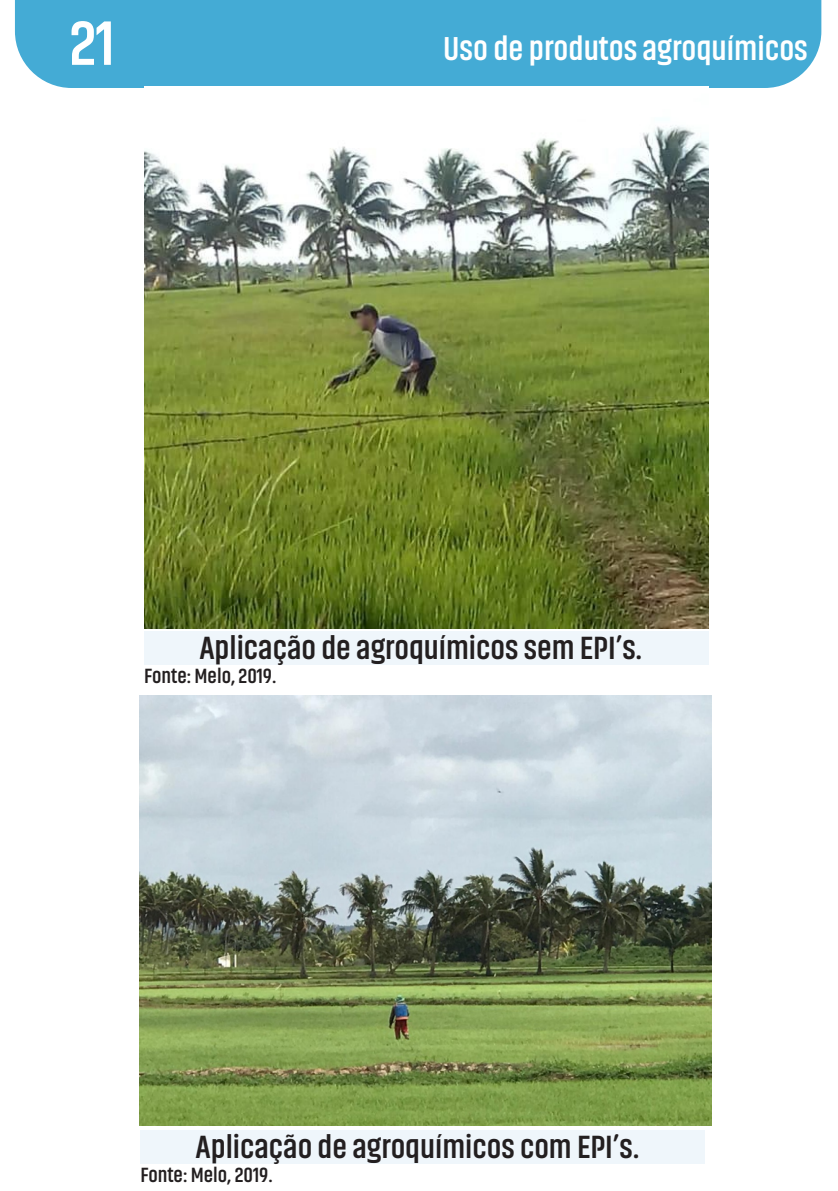
<style>
.page{position:relative;width:838px;height:1191px;background:#fff}
.page>*{position:absolute;margin:0;border:0;box-sizing:border-box;transform-origin:0 0}
.t1{font:700 63.6px "Akhand";color:#fff}
.t2{font:700 33.6px "Akhand";color:#fff}
.t3{font:700 32.6px "Akhand";color:#231f20}
.t4{font:700 21px "Akhand";color:#231f20}
</style>
<div class="page">
<div style="left:15px;top:0;width:806px;height:88px;background:#44abd5"></div>
<img style="left:139px;top:695px;width:573px;height:429px">
<img style="left:144px;top:87px;width:564px;height:541px">
<div style="left:144px;top:631px;width:565px;height:33px;background:#eff6fb"></div>
<div style="left:141px;top:1129px;width:564px;height:34px;background:#eff6fb"></div>
<h1 class="t1" style="left:69px;top:13px;width:47px">21</h1>
<p class="t2" style="left:443px;top:32px;width:366px">Uso de produtos agroquímicos</p>
<p class="t3" style="left:199px;top:632px;width:445px">Aplicação de agroquímicos sem EPI’s.</p>
<p class="t4" style="left:144px;top:666px;width:134px">Fonte: Melo, 2019.</p>
<p class="t3" style="left:196px;top:1130px;width:445px">Aplicação de agroquímicos com EPI’s.</p>
<p class="t4" style="left:140px;top:1164px;width:134px">Fonte: Melo, 2019.</p>
</div>
